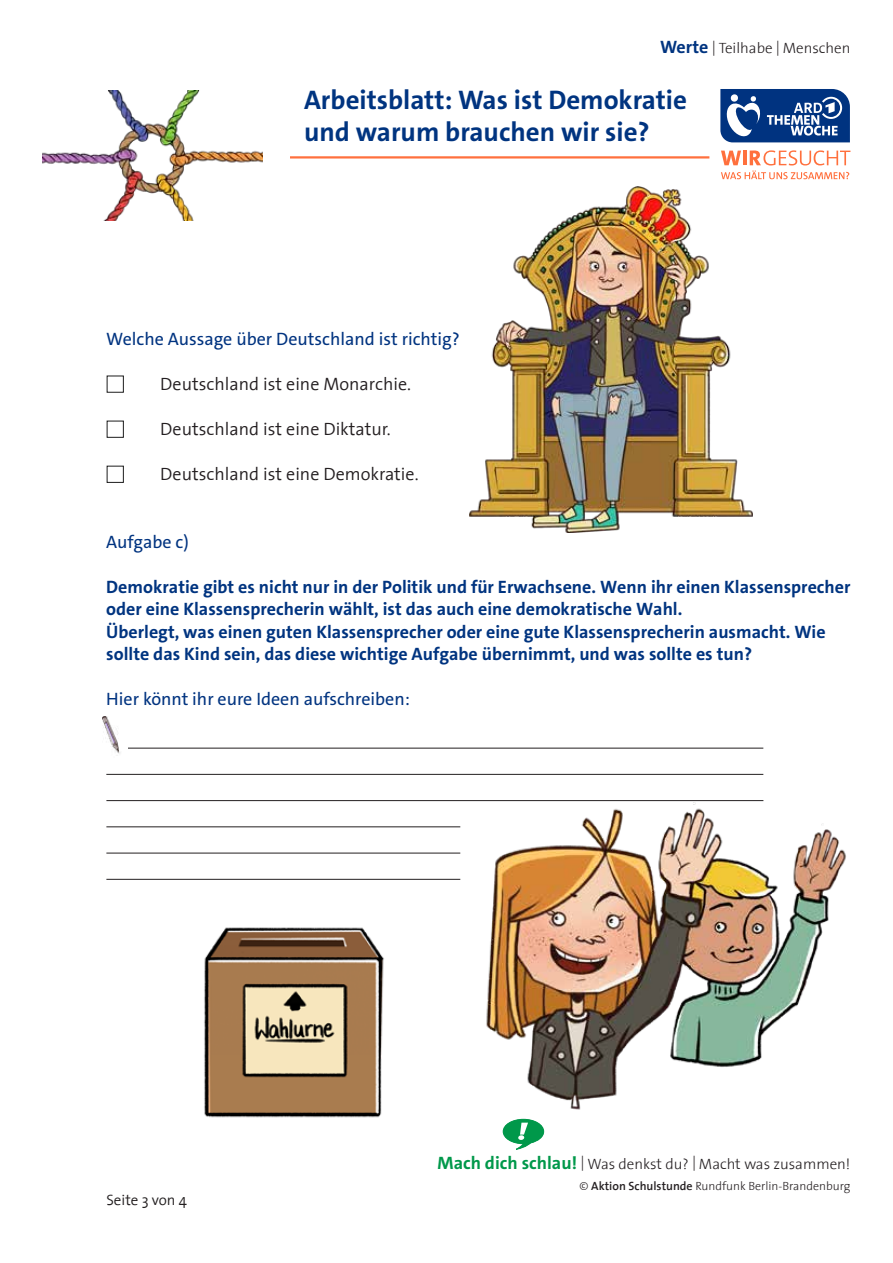
<style>
.page{position:relative;width:893px;height:1263px;background:#fff}
.page>*{position:absolute;margin:0;border:0;box-sizing:border-box;transform-origin:0 0}
.t1{font:700 27px/32.4px "The Sans C5";color:#003480}
.t2{font:700 18px/22.5px "The Sans C5";color:#003480}
.t3{font:300 18px "The Sans 4";color:#241f21}
.t4{font:18px "The Sans C5";color:#003380}
.t5{font:300 15px "The Sans 3";color:#241f21}
.t6{font:300 15px "The Sans 4";color:#231f20}
.t7{font:300 12px "The Sans 3";color:#241f21}
.s1{font-family:"The Sans C5";font-weight:700;font-size:18px;color:#003480}
.s2{font-family:"The Sans C5";font-weight:700;font-size:18px;color:#00984a}
.s3{font-family:"The Sans 6";font-weight:600}
</style>
<div class="page">
<svg style="left:503px;top:1119px;width:41px;height:31px"></svg>
<hr style="left:290px;top:156px;width:419px;height:3px;background:#ff703e">
<svg style="left:721px;top:150px;width:129px;height:29px"></svg>
<svg style="left:720px;top:89px;width:130px;height:53px"></svg>
<img style="left:43px;top:90px;width:219px;height:130px">
<img style="left:469px;top:187px;width:283px;height:346px">
<div style="left:107px;top:376px;width:17px;height:17px;border:1px solid #1c1c1c"></div>
<div style="left:107px;top:421px;width:17px;height:17px;border:1px solid #1c1c1c"></div>
<div style="left:107px;top:466px;width:17px;height:17px;border:1px solid #1c1c1c"></div>
<hr style="left:106px;top:826px;width:354px;height:1px;background:#231f20">
<hr style="left:106px;top:853px;width:354px;height:1px;background:#231f20">
<hr style="left:106px;top:879px;width:354px;height:1px;background:#231f20">
<img style="left:478px;top:801px;width:368px;height:309px">
<img style="left:204px;top:927px;width:180px;height:191px">
<hr style="left:106px;top:748px;width:657px;height:1px;background:#231f20">
<hr style="left:106px;top:800px;width:657px;height:1px;background:#231f20">
<hr style="left:106px;top:774px;width:657px;height:1px;background:#231f20">
<div style="left:99px;top:717px;width:28px;height:40px;background:#fff"></div>
<img style="left:102px;top:717px;width:19px;height:37px">
<p class="t5" style="left:660px;top:36px;width:192px"><span class="s1">Werte</span> | Teilhabe | Menschen</p>
<h1 class="t1" style="left:304px;top:84px;width:384px">Arbeitsblatt: Was ist Demokratie und warum brauchen wir sie?</h1>
<p class="t4" style="left:106px;top:327px;width:355px">Welche Aussage über Deutschland ist richtig?</p>
<p class="t3" style="left:160px;top:369px;width:252px">Deutschland ist eine Monarchie.</p>
<p class="t3" style="left:160px;top:414px;width:232px">Deutschland ist eine Diktatur.</p>
<p class="t3" style="left:160px;top:459px;width:260px">Deutschland ist eine Demokratie.</p>
<p class="t4" style="left:106px;top:530px;width:84px">Aufgabe c)</p>
<p class="t2" style="left:106px;top:575px;width:746px">Demokratie gibt es nicht nur in der Politik und für Erwachsene. Wenn ihr einen Klassensprecher oder eine Klassensprecherin wählt, ist das auch eine demokratische Wahl.<br>Überlegt, was einen guten Klassensprecher oder eine gute Klassensprecherin ausmacht. Wie sollte das Kind sein, das diese wichtige Aufgabe übernimmt, und was sollte es tun?</p>
<p class="t4" style="left:106px;top:687px;width:305px">Hier könnt ihr eure Ideen aufschreiben:</p>
<p class="t6" style="left:106px;top:1188px;width:82px">Seite 3 von 4</p>
<p class="t5" style="left:438px;top:1151px;width:414px"><span class="s2">Mach dich schlau!</span> | Was denkst du? | Macht was zusammen!</p>
<p class="t7" style="left:580px;top:1176px;width:272px">© <span class="s3">Aktion Schulstunde</span> Rundfunk Berlin-Brandenburg</p>
</div>
